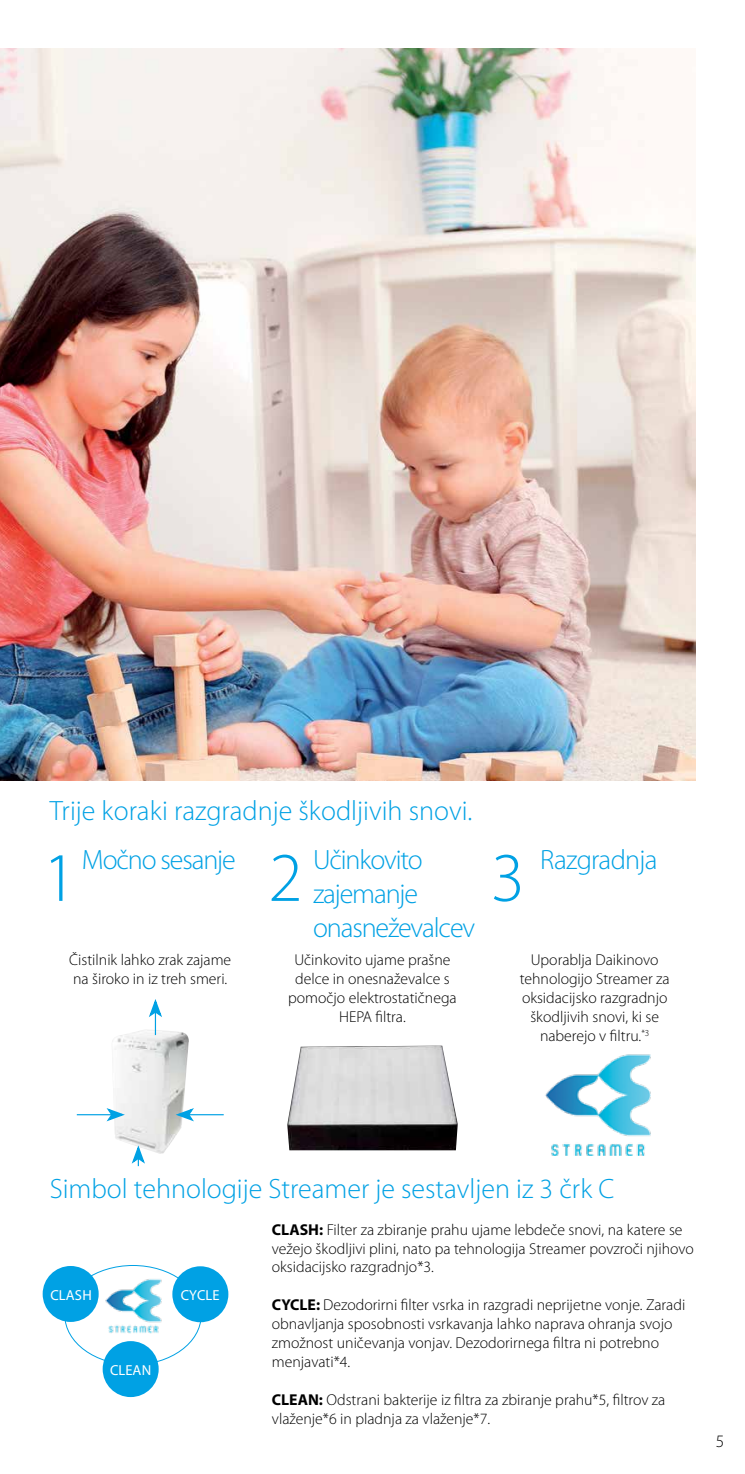
<style>
.page{position:relative;width:745px;height:1474px;background:#fff}
.page>*{position:absolute;margin:0;border:0;box-sizing:border-box;transform-origin:0 0}
.t1{font:300 70px "Myriad Pro";color:#00a1e4}
.t2{font:300 28px "Myriad Pro";color:#00a1e4}
.t3{font:300 28px/33.6px "Myriad Pro";letter-spacing:-.04em;color:#00a1e4}
.t4{font:300 28px "Myriad Pro";letter-spacing:-.025em;color:#00a1e4}
.t5{font:300 17.5px "Myriad Pro";color:#000}
.t6{font:300 15.75px/18.9px "Myriad Pro";color:#000}
.t7{font:14.53px "Myriad Pro";color:#fff}
.s1{font-weight:700}
</style>
<div class="page">
<img style="left:0;top:48px;width:694px;height:732px">
<div style="left:43px;top:1265px;width:56px;height:56px;background:#00a1e4;border-radius:50%"></div>
<div style="left:103px;top:1340px;width:55px;height:56px;background:#00a1e4;border-radius:50%"></div>
<div style="left:172px;top:1266px;width:56px;height:56px;background:#00a1e4;border-radius:50%"></div>
<img style="left:112px;top:1030px;width:77px;height:123px">
<hr style="left:77px;top:1114px;width:35px;height:1px;background:#00a1e4">
<svg style="left:104px;top:1106px;width:20px;height:17px"></svg>
<hr style="left:188px;top:1114px;width:35px;height:1px;background:#00a1e4">
<svg style="left:176px;top:1106px;width:20px;height:17px"></svg>
<svg style="left:147px;top:999px;width:17px;height:36px"></svg>
<svg style="left:130px;top:1145px;width:17px;height:21px"></svg>
<img style="left:105px;top:1279px;width:57px;height:55px">
<img style="left:545px;top:1054px;width:106px;height:101px">
<img style="left:287px;top:1045px;width:170px;height:105px">
<h2 class="t2" style="left:50px;top:793px;width:424px">Trije koraki razgradnje škodljivih snovi.</h2>
<h2 class="t3" style="left:82px;top:843px;width:155px">Močno sesanje</h2>
<h2 class="t3" style="left:313px;top:843px;width:163px">Učinkovito zajemanje onasneževalcev</h2>
<h2 class="t4" style="left:540px;top:843px;width:119px">Razgradnja</h2>
<h1 class="t1" style="left:43px;top:835px;width:36px">1</h1>
<h1 class="t1" style="left:268px;top:835px;width:36px">2</h1>
<h1 class="t1" style="left:490px;top:835px;width:36px">3</h1>
<p class="t6" style="left:69px;top:950px;width:163px">Čistilnik lahko zrak zajame na široko in iz treh smeri.</p>
<p class="t6" style="left:288px;top:950px;width:170px;text-align:center">Učinkovito ujame prašne delce in onesnaževalce s pomočjo elektrostatičnega<br>HEPA filtra.</p>
<p class="t6" style="left:519px;top:950px;width:151px;text-align:center">Uporablja Daikinovo tehnologijo Streamer za oksidacijsko razgradnjo škodljivih snovi, ki se naberejo v filtru.<sup>*3</sup></p>
<h2 class="t2" style="left:50px;top:1172px;width:565px">Simbol tehnologije Streamer je sestavljen iz 3 črk C</h2>
<p class="t7" style="left:50px;top:1285px;width:43px">CLASH</p>
<p class="t7" style="left:110px;top:1361px;width:43px">CLEAN</p>
<p class="t7" style="left:181px;top:1285px;width:40px">CYCLE</p>
<p class="t6" style="left:272px;top:1219px;width:423px"><span class="s1">CLASH:</span> Filter za zbiranje prahu ujame lebdeče snovi, na katere se vežejo škodljivi plini, nato pa tehnologija Streamer povzroči njihovo oksidacijsko razgradnjo*3.</p>
<p class="t6" style="left:272px;top:1295px;width:414px"><span class="s1">CYCLE:</span> Dezodorirni filter vsrka in razgradi neprijetne vonje. Zaradi obnavljanja sposobnosti vsrkavanja lahko naprava ohranja svojo zmožnost uničevanja vonjav. Dezodorirnega filtra ni potrebno menjavati*4.</p>
<p class="t6" style="left:272px;top:1389px;width:395px"><span class="s1">CLEAN:</span> Odstrani bakterije iz filtra za zbiranje prahu*5, filtrov za vlaženje*6 in pladnja za vlaženje*7.</p>
<p class="t5" style="left:715px;top:1430px;width:10px">5</p>
</div>
